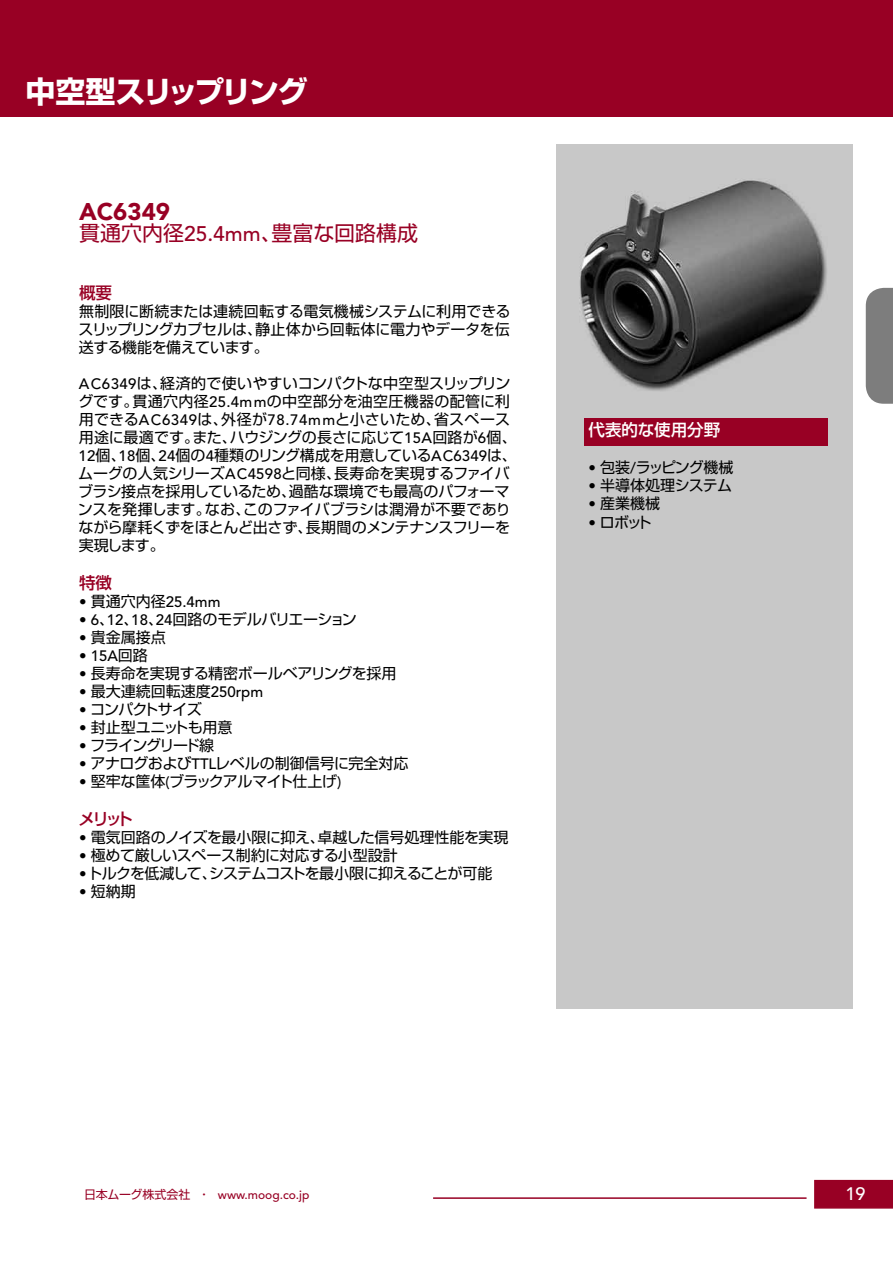
<style>
.page{position:relative;width:893px;height:1263px;background:#fff}
.page>*{position:absolute;margin:0;border:0;box-sizing:border-box;transform-origin:0 0}
.t1{font:700 30px "Shin Go Pro";letter-spacing:-.085em;color:#fff}
.t2{font:900 24px "Avenir";color:#980024}
.t3{font:21px "Shin Go Pro";color:#980024}
.t4{font:500 18px "Avenir";color:#fff}
.t5{font:500 16.5px "Shin Go Pro";letter-spacing:-.145em;color:#980024}
.t6{font:500 16.5px "Shin Go Pro";color:#fff}
.t7{font:15px/18px "Shin Go Pro";letter-spacing:-.02em;color:#000;text-align:justify}
.t8{font:15px "Shin Go Pro";letter-spacing:-.055em;color:#000}
.t9{font:15px "Shin Go Pro";letter-spacing:-.07em;color:#000}
.t10{font:500 15px "Avenir";color:#000}
.t11{font:15px "Shin Go Pro";color:#000}
.t12{font:500 12px "Avenir";color:#980024}
.s1{font-family:"Avenir";font-weight:500}
.s2{font-family:"Shin Go Pro";font-weight:400}
</style>
<div class="page">
<div style="left:814px;top:1180px;width:79px;height:28px;background:#980024"></div>
<hr style="left:433px;top:1197px;width:373px;height:2px;background:#980024">
<div style="left:0;top:0;width:893px;height:117px;background:#980024"></div>
<div style="left:866px;top:288px;width:27px;height:116px;background:#7d7d7d"></div>
<img style="left:556px;top:145px;width:296px;height:864px">
<div style="left:584px;top:418px;width:243px;height:28px;background:#980024"></div>
<h1 class="t1" style="left:26px;top:68px;width:284px">中空型スリップリング</h1>
<h2 class="t2" style="left:79px;top:197px;width:93px">AC6349</h2>
<h3 class="t3" style="left:79px;top:216px;width:341px">貫通穴内径<span class="s1">25.4mm</span>、豊富な回路構成</h3>
<p class="t5" style="left:79px;top:279px;width:34px">概要</p>
<p class="t7" style="left:78px;top:301px;width:434px">無制限に断続または連続回転する電気機械システムに利用できるスリップリングカプセルは、静止体から回転体に電力やデータを伝送する機能を備えています。</p>
<p class="t7" style="left:78px;top:373px;width:441px;text-align:left"><span class="s1">AC6349</span>は、経済的で使いやすいコンパクトな中空型スリップリングです。貫通穴内径<span class="s1">25.4mm</span>の中空部分を油空圧機器の配管に利用できる<span class="s1">AC6349</span>は、外径が<span class="s1">78.74mm</span>と小さいため、省スペース用途に最適です。また、ハウジングの長さに応じて<span class="s1">15A</span>回路が<span class="s1">6</span>個、<span class="s1">12</span>個、<span class="s1">18</span>個、<span class="s1">24</span>個の<span class="s1">4</span>種類のリング構成を用意している<span class="s1">AC6349</span>は、ムーグの人気シリーズ<span class="s1">AC4598</span>と同様、長寿命を実現するファイバブラシ接点を採用しているため、過酷な環境でも最高のパフォーマンスを発揮します。なお、このファイバブラシは潤滑が不要でありながら摩耗くずをほとんど出さず、長期間のメンテナンスフリーを実現します。</p>
<p class="t5" style="left:79px;top:569px;width:34px">特徴</p>
<p class="t10" style="left:79px;top:593px;width:143px">• <span class="s2">貫通穴内径</span>25.4mm</p>
<p class="t7" style="left:79px;top:609px;width:279px"><span class="s1">• 6</span>、<span class="s1">12</span>、<span class="s1">18</span>、<span class="s1">24</span>回路のモデルバリエーション</p>
<p class="t7" style="left:79px;top:627px;width:88px"><span class="s1">•</span> 貴金属接点</p>
<p class="t10" style="left:79px;top:647px;width:70px">• 15A<span class="s2">回路</span></p>
<p class="t7" style="left:79px;top:663px;width:319px"><span class="s1">•</span> 長寿命を実現する精密ボールベアリングを採用</p>
<p class="t11" style="left:79px;top:679px;width:186px"><span class="s1">•</span> 最大連続回転速度<span class="s1">250rpm</span></p>
<p class="t8" style="left:79px;top:697px;width:124px"><span class="s1">•</span> コンパクトサイズ</p>
<p class="t7" style="left:79px;top:717px;width:155px"><span class="s1">•</span> 封止型ユニットも用意</p>
<p class="t9" style="left:79px;top:733px;width:137px"><span class="s1">•</span> フライングリード線</p>
<p class="t7" style="left:79px;top:753px;width:331px"><span class="s1">•</span> アナログおよび<span class="s1">TTL</span>レベルの制御信号に完全対応</p>
<p class="t7" style="left:79px;top:771px;width:264px"><span class="s1">•</span> 堅牢な筐体<span class="s1">(</span>ブラックアルマイト仕上げ<span class="s1">)</span></p>
<p class="t5" style="left:78px;top:805px;width:56px">メリット</p>
<p class="t7" style="left:79px;top:826px;width:431px"><span class="s1">•</span> 電気回路のノイズを最小限に抑え、卓越した信号処理性能を実現</p>
<p class="t7" style="left:79px;top:844px;width:320px"><span class="s1">•</span> 極めて厳しいスペース制約に対応する小型設計</p>
<p class="t8" style="left:79px;top:861px;width:415px"><span class="s1">•</span>トルクを低減して、システムコストを最小限に抑えることが可能</p>
<p class="t7" style="left:79px;top:880px;width:58px"><span class="s1">•</span> 短納期</p>
<p class="t6" style="left:589px;top:416px;width:133px">代表的な使用分野</p>
<p class="t9" style="left:589px;top:454px;width:146px"><span class="s1">•</span> 包装<span class="s1">/</span>ラッピング機械</p>
<p class="t7" style="left:589px;top:474px;width:145px"><span class="s1">•</span> 半導体処理システム</p>
<p class="t7" style="left:589px;top:492px;width:73px"><span class="s1">•</span> 産業機械</p>
<p class="t7" style="left:589px;top:511px;width:65px"><span class="s1">•</span> ロボット</p>
<p class="t12" style="left:84px;top:1188px;width:227px"><span class="s2">日本ムーグ株式会社 ・</span> www.moog.co.jp</p>
<p class="t4" style="left:846px;top:1183px;width:22px">19</p>
</div>
